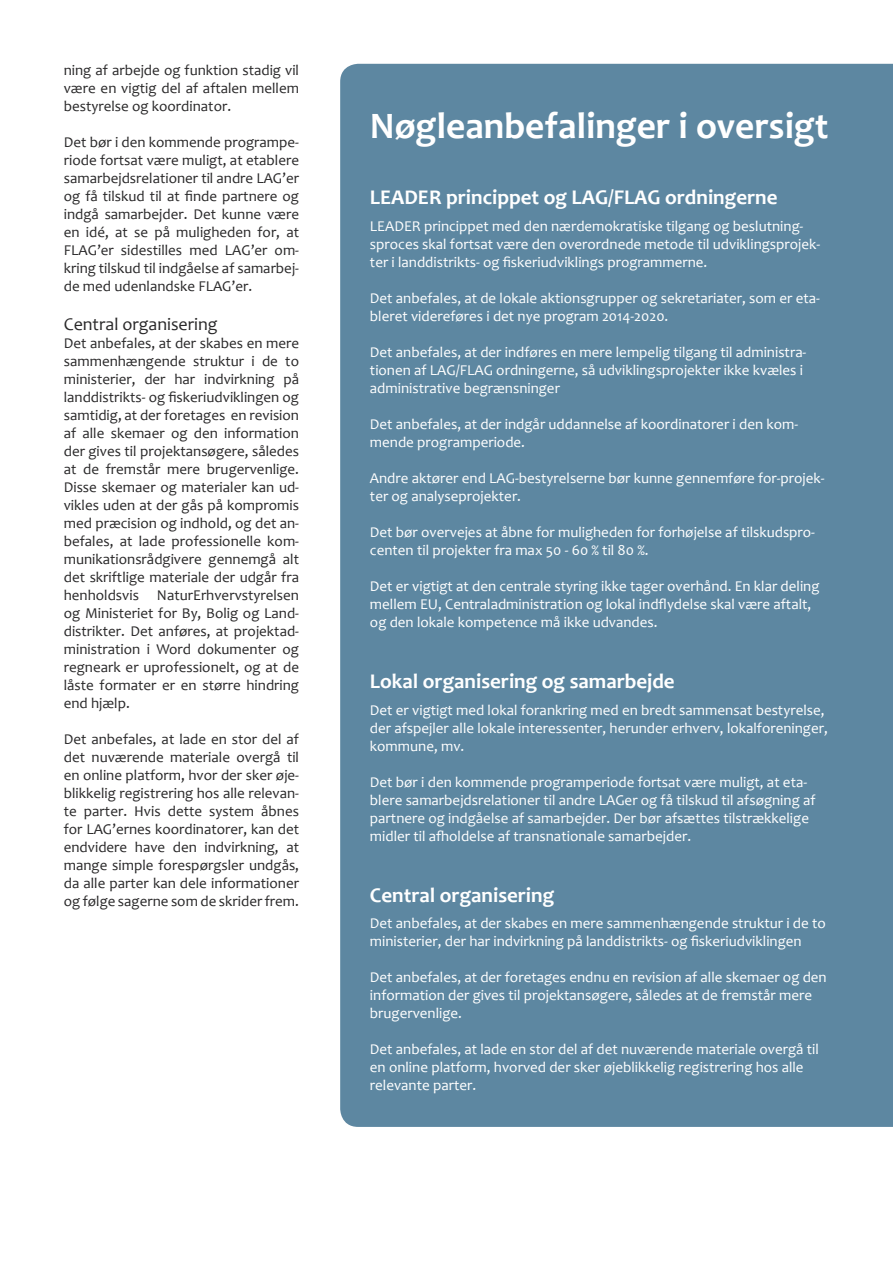
<style>
.page{position:relative;width:893px;height:1263px;background:#fff}
.page>*{position:absolute;margin:0;border:0;box-sizing:border-box;transform-origin:0 0}
.t1{font:700 37.5px "Candara";color:#fff}
.t2{font:700 21px "Candara";color:#fff}
.t3{font:18px "Candara";color:#292829}
.t4{font:15px/18px "Candara";color:#fff}
.t5{font:15px/18px "Candara";color:#292829;text-align:justify}
</style>
<div class="page">
<div style="left:340px;top:64px;width:553px;height:1063px;background:#5d87a1"></div>
<p class="t5" style="left:64px;top:61px;width:237px">ning af arbejde og funktion stadig vil være en vigtig del af aftalen mellem bestyrelse og koordinator.</p>
<p class="t5" style="left:64px;top:133px;width:237px">Det bør i den kommende programpe&shy;riode fortsat være muligt, at etablere samarbejdsrelationer til andre LAG’er og få tilskud til at finde partnere og indgå samarbejder. Det kunne være en idé, at se på muligheden for, at FLAG’er sidestilles med LAG’er om&shy;kring tilskud til indgåelse af samarbej&shy;de med udenlandske FLAG’er.</p>
<p class="t3" style="left:64px;top:313px;width:155px">Central organisering</p>
<p class="t5" style="left:64px;top:334px;width:237px">Det anbefales, at der skabes en mere sammenhængende struktur i de to ministerier, der har indvirkning på landdistrikts- og fiskeriudviklingen og samtidig, at der foretages en revision af alle skemaer og den information der gives til projektansøgere, således at de fremstår mere brugervenlige.<br>Disse skemaer og materialer kan ud&shy;vikles uden at der gås på kompromis med præcision og indhold, og det an&shy;befales, at lade professionelle kom&shy;munikationsrådgivere gennemgå alt det skriftlige materiale der udgår fra henholdsvis NaturErhvervstyrelsen og Ministeriet for By, Bolig og Land&shy;distrikter. Det anføres, at projektad&shy;ministration i Word dokumenter og regneark er uprofessionelt, og at de låste formater er en større hindring end hjælp.</p>
<p class="t5" style="left:64px;top:730px;width:237px">Det anbefales, at lade en stor del af det nuværende materiale overgå til en online platform, hvor der sker øje&shy;blikkelig registrering hos alle relevan&shy;te parter. Hvis dette system åbnes for LAG’ernes koordinatorer, kan det endvidere have den indvirkning, at mange simple forespørgsler undgås, da alle parter kan dele informationer og følge sagerne som de skrider frem.</p>
<h1 class="t1" style="left:370px;top:103px;width:460px">Nøgleanbefalinger i oversigt</h1>
<h2 class="t2" style="left:370px;top:184px;width:409px">LEADER princippet og LAG/FLAG ordningerne</h2>
<p class="t4" style="left:370px;top:217px;width:452px">LEADER princippet med den nærdemokratiske tilgang og beslutning&shy;sproces skal fortsat være den overordnede metode til udviklingsprojek&shy;ter i landdistrikts- og fiskeriudviklings programmerne.</p>
<p class="t4" style="left:370px;top:289px;width:451px">Det anbefales, at de lokale aktionsgrupper og sekretariater, som er eta&shy;bleret videreføres i det nye program 2014-2020.</p>
<p class="t4" style="left:370px;top:343px;width:438px">Det anbefales, at der indføres en mere lempelig tilgang til administra&shy;tionen af LAG/FLAG ordningerne, så udviklingsprojekter ikke kvæles i administrative begrænsninger</p>
<p class="t4" style="left:370px;top:415px;width:430px">Det anbefales, at der indgår uddannelse af koordinatorer i den kom&shy;mende programperiode.</p>
<p class="t4" style="left:370px;top:469px;width:456px">Andre aktører end LAG-bestyrelserne bør kunne gennemføre for-projek&shy;ter og analyseprojekter.</p>
<p class="t4" style="left:370px;top:523px;width:447px">Det bør overvejes at åbne for muligheden for forhøjelse af tilskudspro&shy;centen til projekter fra max 50 - 60 % til 80 %.</p>
<p class="t4" style="left:370px;top:577px;width:451px">Det er vigtigt at den centrale styring ikke tager overhånd. En klar deling mellem EU, Centraladministration og lokal indflydelse skal være aftalt, og den lokale kompetence må ikke udvandes.</p>
<h2 class="t2" style="left:370px;top:668px;width:306px">Lokal organisering og samarbejde</h2>
<p class="t4" style="left:370px;top:701px;width:459px">Det er vigtigt med lokal forankring med en bredt sammensat bestyrelse, der afspejler alle lokale interessenter, herunder erhverv, lokalforeninger, kommune, mv.</p>
<p class="t4" style="left:370px;top:773px;width:447px">Det bør i den kommende programperiode fortsat være muligt, at eta&shy;blere samarbejdsrelationer til andre LAGer og få tilskud til afsøgning af partnere og indgåelse af samarbejder. Der bør afsættes tilstrækkelige midler til afholdelse af transnationale samarbejder.</p>
<h2 class="t2" style="left:370px;top:882px;width:186px">Central organisering</h2>
<p class="t4" style="left:370px;top:914px;width:457px">Det anbefales, at der skabes en mere sammenhængende struktur i de to ministerier, der har indvirkning på landdistrikts- og fiskeriudviklingen</p>
<p class="t4" style="left:370px;top:968px;width:458px">Det anbefales, at der foretages endnu en revision af alle skemaer og den information der gives til projektansøgere, således at de fremstår mere brugervenlige.</p>
<p class="t4" style="left:370px;top:1040px;width:451px">Det anbefales, at lade en stor del af det nuværende materiale overgå til en online platform, hvorved der sker øjeblikkelig registrering hos alle relevante parter.</p>
</div>
